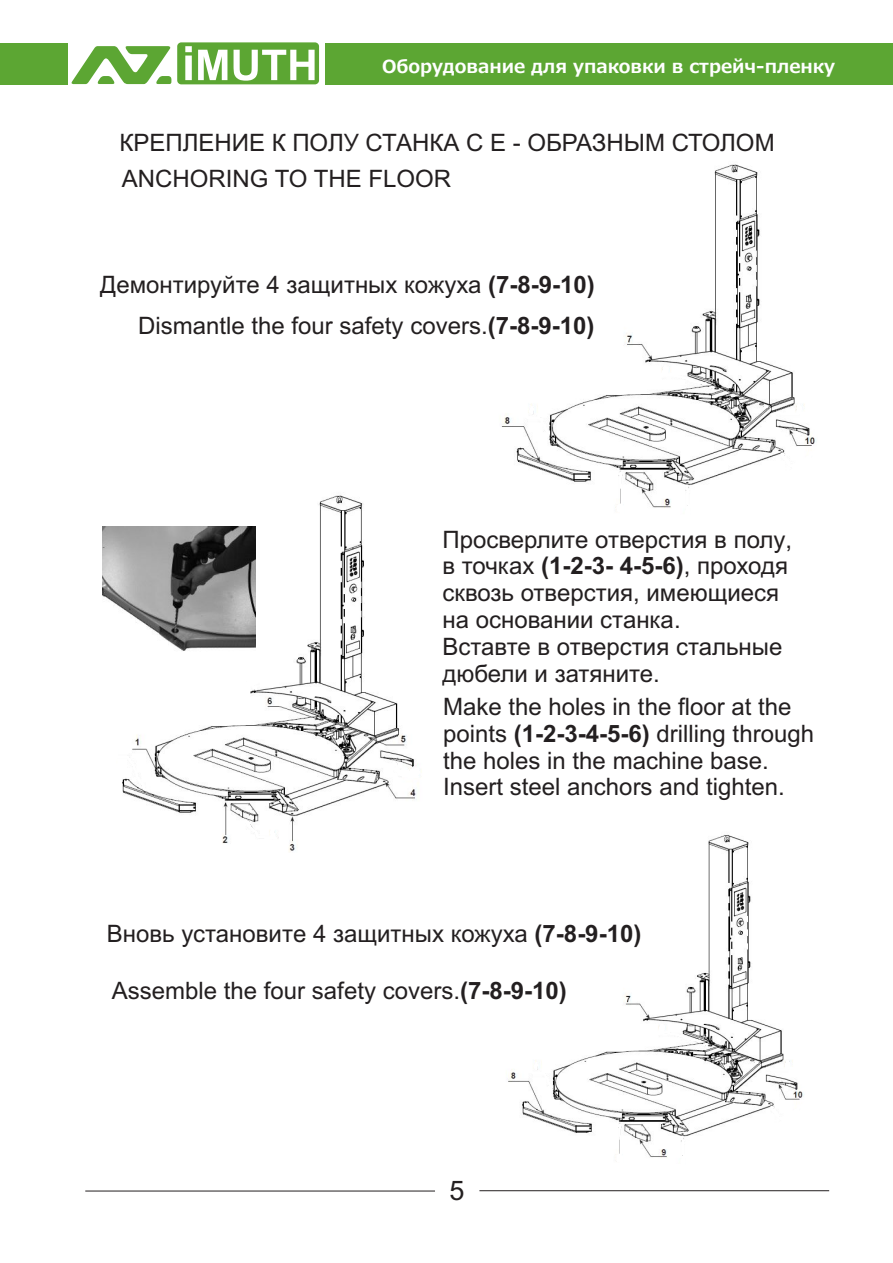
<style>
.page{position:relative;width:893px;height:1263px;background:#fff}
.page>*{position:absolute;margin:0;border:0;box-sizing:border-box;transform-origin:0 0}
.t1{font:27px "Arial";color:#231f20}
.t2{font:24px/26.8px "Arial";color:#231f20}
.t3{font:700 18px "Meiryo";color:#fff}
.s1{font-weight:700}
</style>
<div class="page">
<svg style="left:71px;top:42px;width:248px;height:42px"></svg>
<div style="left:0;top:43px;width:67px;height:41px;background:#5ca633"></div>
<div style="left:325px;top:43px;width:568px;height:41px;background:#5ca633"></div>
<hr style="left:85px;top:1190px;width:350px;height:1px;background:#231f20">
<hr style="left:479px;top:1190px;width:350px;height:1px;background:#231f20">
<img style="left:501px;top:164px;width:316px;height:344px">
<img style="left:122px;top:495px;width:300px;height:357px">
<img style="left:103px;top:526px;width:152px;height:127px">
<img style="left:508px;top:835px;width:296px;height:323px">
<p class="t3" style="left:382px;top:57px;width:455px">Оборудование для упаковки в стрейч-пленку</p>
<p class="t2" style="left:119px;top:131px;width:657px">КРЕПЛЕНИЕ К ПОЛУ СТАНКА С Е - ОБРАЗНЫМ СТОЛОМ</p>
<p class="t2" style="left:122px;top:167px;width:331px">ANCHORING TO THE FLOOR</p>
<p class="t2" style="left:100px;top:266px;width:496px;line-height:41px;text-align:right">Демонтируйте 4 защитных кожуха <span class="s1">(7-8-9-10)<br></span>Dismantle the four safety covers.<span class="s1">(7-8-9-10)</span></p>
<p class="t2" style="left:442px;top:528px;width:351px">Просверлите отверстия в полу, в точках <span class="s1">(1-2-3- 4-5-6)</span>, проходя сквозь отверстия, имеющиеся на основании станка.<br>Вставте в отверстия стальные дюбели и затяните.</p>
<p class="t2" style="left:443px;top:695px;width:372px">Make the holes in the floor at the points <span class="s1">(1-2-3-4-5-6)</span> drilling through the holes in the machine base.<br>Insert steel anchors and tighten.</p>
<p class="t2" style="left:107px;top:923px;width:536px">Вновь установите 4 защитных кожуха <span class="s1">(7-8-9-10)</span></p>
<p class="t2" style="left:112px;top:980px;width:456px">Assemble the four safety covers.<span class="s1">(7-8-9-10)</span></p>
<p class="t1" style="left:450px;top:1180px;width:17px">5</p>
</div>
